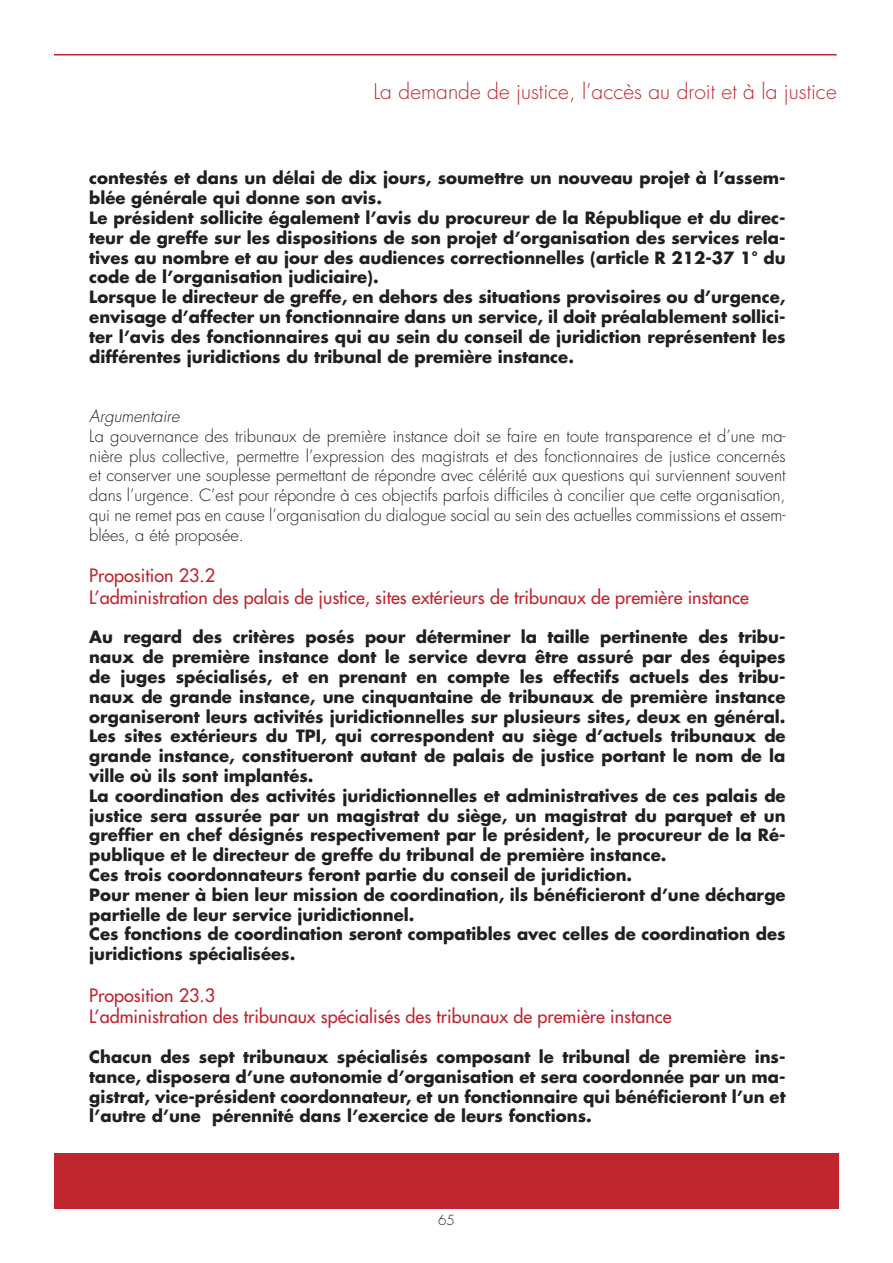
<style>
.page{position:relative;width:893px;height:1263px;background:#fff}
.page>*{position:absolute;margin:0;border:0;box-sizing:border-box;transform-origin:0 0}
.t1{font:300 21px "Futura";color:#c0262d}
.t2{font:18px/21.6px "Futura";color:#c0262d}
.t3{font:700 16.5px/19.8px "Futura";color:#231f20}
.t4{font:300 16.5px/19.8px "Futura";color:#231f20;text-align:justify}
.t5{font:italic 300 16.5px "Futura";color:#231f20}
.t6{font:300 13.5px "Futura";color:#231f20}
</style>
<div class="page">
<hr style="left:54px;top:54px;width:783px;height:2px;background:#c0262d">
<div style="left:54px;top:1154px;width:785px;height:55px;background:#c0262d"></div>
<p class="t1" style="left:373px;top:78px;width:465px">La demande de justice, l’accès au droit et à la justice</p>
<p class="t3" style="left:89px;top:168px;width:698px">contestés et dans un délai de dix jours, soumettre un nouveau projet à l’assem&shy;blée générale qui donne son avis.<br>Le président sollicite également l’avis du procureur de la République et du direc&shy;teur de greffe sur les dispositions de son projet d’organisation des services rela&shy;tives au nombre et au jour des audiences correctionnelles (article R 212-37 1° du code de l’organisation judiciaire).<br>Lorsque le directeur de greffe, en dehors des situations provisoires ou d’urgence, envisage d’affecter un fonctionnaire dans un service, il doit préalablement sollici&shy;ter l’avis des fonctionnaires qui au sein du conseil de juridiction représentent les différentes juridictions du tribunal de première instance.</p>
<p class="t5" style="left:89px;top:405px;width:92px">Argumentaire</p>
<p class="t4" style="left:89px;top:426px;width:698px">La gouvernance des tribunaux de première instance doit se faire en toute transparence et d’une ma&shy;nière plus collective, permettre l’expression des magistrats et des fonctionnaires de justice concernés et conserver une souplesse permettant de répondre avec célérité aux questions qui surviennent souvent dans l’urgence. C’est pour répondre à ces objectifs parfois difficiles à concilier que cette organisation, qui ne remet pas en cause l’organisation du dialogue social au sein des actuelles commissions et assem&shy;blées, a été proposée.</p>
<p class="t2" style="left:89px;top:565px;width:661px">Proposition 23.2<br>L’administration des palais de justice, sites extérieurs de tribunaux de première instance</p>
<p class="t3" style="left:89px;top:627px;width:698px">Au regard des critères posés pour déterminer la taille pertinente des tribu&shy;naux de première instance dont le service devra être assuré par des équipes de juges spécialisés, et en prenant en compte les effectifs actuels des tribu&shy;naux de grande instance, une cinquantaine de tribunaux de première instance organiseront leurs activités juridictionnelles sur plusieurs sites, deux en général.<br>Les sites extérieurs du TPI, qui correspondent au siège d’actuels tribunaux de grande instance, constitueront autant de palais de justice portant le nom de la ville où ils sont implantés.<br>La coordination des activités juridictionnelles et administratives de ces palais de justice sera assurée par un magistrat du siège, un magistrat du parquet et un greffier en chef désignés respectivement par le président, le procureur de la Ré&shy;publique et le directeur de greffe du tribunal de première instance.<br>Ces trois coordonnateurs feront partie du conseil de juridiction.<br>Pour mener à bien leur mission de coordination, ils bénéficieront d’une décharge partielle de leur service juridictionnel.<br>Ces fonctions de coordination seront compatibles avec celles de coordination des juridictions spécialisées.</p>
<p class="t2" style="left:89px;top:984px;width:584px">Proposition 23.3<br>L’administration des tribunaux spécialisés des tribunaux de première instance</p>
<p class="t3" style="left:89px;top:1046px;width:698px;text-align:justify">Chacun des sept tribunaux spécialisés composant le tribunal de première ins&shy;tance, disposera d’une autonomie d’organisation et sera coordonnée par un ma&shy;gistrat, vice-président coordonnateur, et un fonctionnaire qui bénéficieront l’un et l’autre d’une pérennité dans l’exercice de leurs fonctions.</p>
<p class="t6" style="left:438px;top:1211px;width:18px">65</p>
</div>
